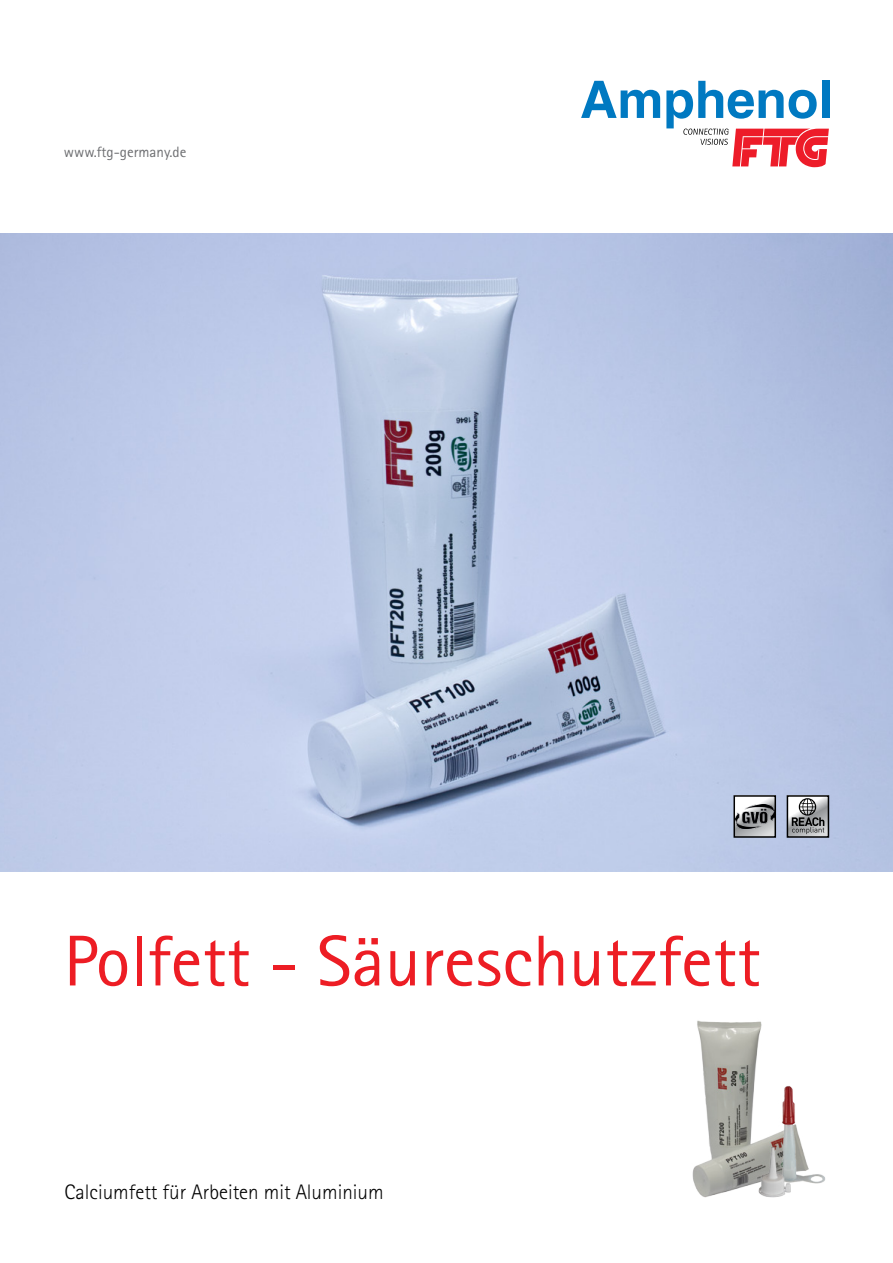
<style>
.page{position:relative;width:893px;height:1263px;background:#fff}
.page>*{position:absolute;margin:0;border:0;box-sizing:border-box;transform-origin:0 0}
.t1{font:72px "Rotis Sans Serif Pro";color:#ed1d24}
.t2{font:300 21px "Rotis Sans Serif Pro";color:#000}
.t3{font:15px "Rotis Sans Serif Pro";color:#6d6e71}
</style>
<div class="page">
<svg style="left:581px;top:81px;width:79px;height:37px"></svg>
<svg style="left:666px;top:81px;width:163px;height:86px"></svg>
<div style="left:822px;top:81px;width:7px;height:37px;background:#0079c1"></div>
<img style="left:0;top:234px;width:893px;height:638px">
<svg style="left:736px;top:798px;width:37px;height:37px"></svg>
<img style="left:736px;top:805px;width:37px;height:23px">
<div style="left:733px;top:795px;width:43px;height:43px;border:2px solid #000"></div>
<svg style="left:790px;top:798px;width:36px;height:37px"></svg>
<div style="left:787px;top:795px;width:42px;height:43px;border:2px solid #000"></div>
<svg style="left:792px;top:798px;width:32px;height:36px"></svg>
<img style="left:692px;top:1020px;width:99px;height:178px">
<img style="left:773px;top:1083px;width:52px;height:104px">
<img style="left:758px;top:1145px;width:32px;height:53px">
<p class="t3" style="left:64px;top:143px;width:124px">www.ftg-germany.de</p>
<h1 class="t1" style="left:64px;top:919px;width:698px">Polfett - Säureschutzfett</h1>
<p class="t2" style="left:65px;top:1180px;width:320px">Calciumfett für Arbeiten mit Aluminium</p>
</div>
